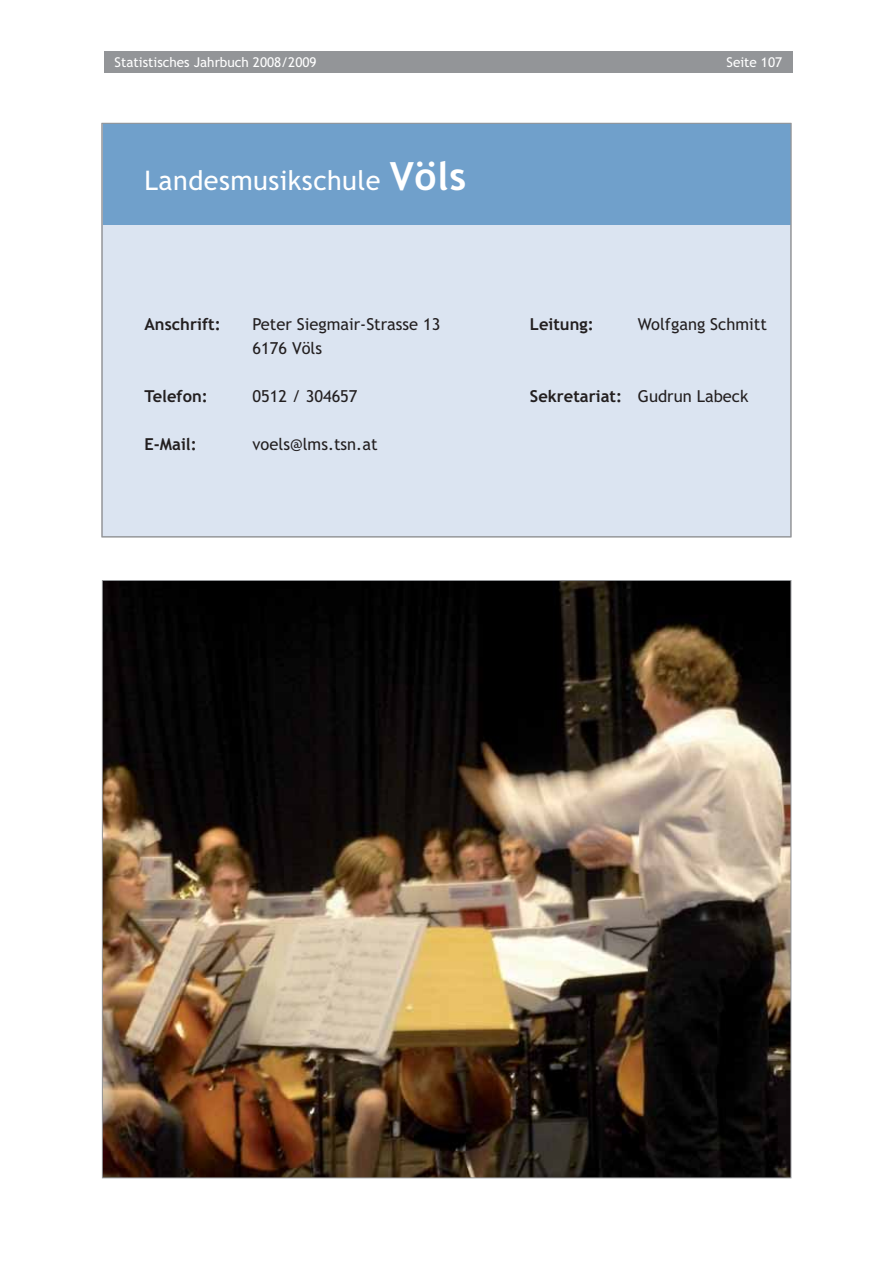
<style>
.page{position:relative;width:893px;height:1263px;background:#fff}
.page>*{position:absolute;margin:0;border:0;box-sizing:border-box;transform-origin:0 0}
.t1{font:27px "Trebuchet MS";letter-spacing:.015em;color:#fff}
.t2{font:16.5px/24px "Trebuchet MS";color:#231f20}
.t3{font:700 16.5px "Trebuchet MS";color:#231f20}
.t4{font:13.5px "Trebuchet MS";color:#fff}
.s1{font-weight:700;font-size:39px}
.s2{font-weight:400}
</style>
<div class="page">
<div style="left:104px;top:51px;width:689px;height:21px;background:#939598"></div>
<div style="left:102px;top:123px;width:689px;height:414px;background:#dbe4f1"></div>
<div style="left:103px;top:124px;width:688px;height:101px;background:#70a0cb"></div>
<img style="left:104px;top:582px;width:685px;height:594px">
<p class="t4" style="left:115px;top:57px;width:204px">Statistisches Jahrbuch 2008/2009</p>
<p class="t4" style="left:726px;top:57px;width:57px">Seite 107</p>
<h1 class="t1" style="left:145px;top:170px;width:323px">Landesmusikschule <span class="s1">Völs</span></h1>
<p class="t3" style="left:145px;top:318px;width:78px">Anschrift:</p>
<p class="t2" style="left:253px;top:314px;width:189px">Peter Siegmair-Strasse 13<br>6176 Völs</p>
<p class="t3" style="left:145px;top:390px;width:65px">Telefon:</p>
<p class="t2" style="left:253px;top:386px;width:107px">0512 / 304657</p>
<p class="t3" style="left:145px;top:438px;width:54px">E-Mail:</p>
<p class="t2" style="left:253px;top:434px;width:126px">voels@lms.tsn.at</p>
<p class="t3" style="left:530px;top:318px;width:65px">Leitung:</p>
<p class="t2" style="left:638px;top:314px;width:130px">Wolfgang Schmitt</p>
<p class="t3" style="left:530px;top:390px;width:220px">Sekretariat: <span class="s2">Gudrun Labeck</span></p>
</div>
